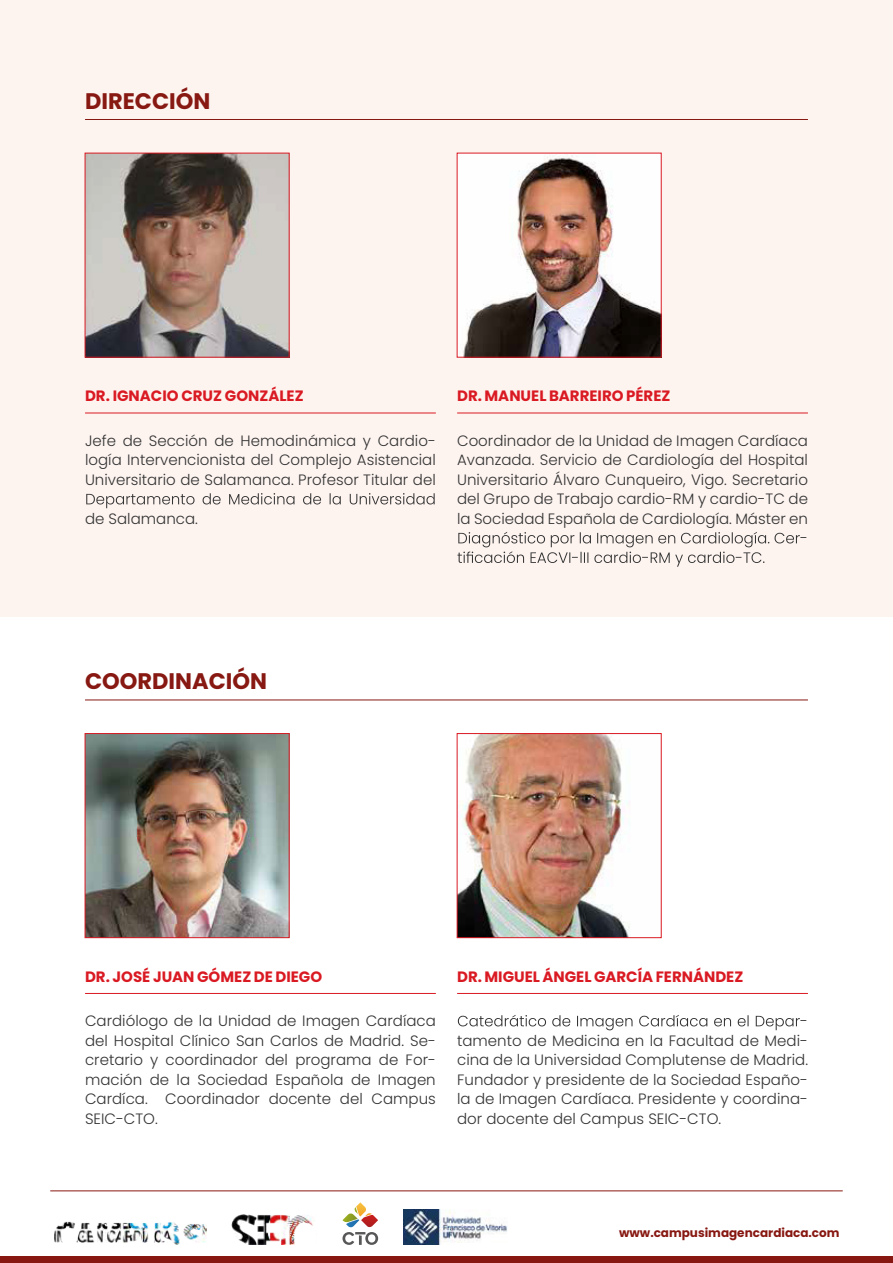
<style>
.page{position:relative;width:893px;height:1263px;background:#fff}
.page>*{position:absolute;margin:0;border:0;box-sizing:border-box;transform-origin:0 0}
.t1{font:700 22.5px "Poppins";color:#871812}
.t2{font:300 15px/19.5px "Poppins";color:#333;text-align:justify}
.t3{font:700 15px "Poppins";color:#da1a23}
.t4{font:700 12px "Poppins";color:#871811}
</style>
<div class="page">
<hr style="left:51px;top:1190px;width:791px;height:1px;background:#871811">
<div style="left:0;top:1257px;width:893px;height:6px;background:#871811"></div>
<img style="left:54px;top:1221px;width:152px;height:24px">
<img style="left:404px;top:1209px;width:104px;height:36px">
<svg style="left:342px;top:1202px;width:36px;height:43px"></svg>
<img style="left:232px;top:1215px;width:81px;height:30px">
<div style="left:0;top:0;width:893px;height:617px;background:#fdf4f0"></div>
<svg style="left:86px;top:493px;width:349px;height:15px"></svg>
<svg style="left:457px;top:532px;width:343px;height:35px"></svg>
<svg style="left:458px;top:1015px;width:342px;height:15px"></svg>
<hr style="left:85px;top:119px;width:723px;height:1px;background:#871812">
<hr style="left:85px;top:699px;width:723px;height:1px;background:#871812">
<hr style="left:85px;top:413px;width:351px;height:1px;background:#da1a23">
<hr style="left:85px;top:993px;width:351px;height:1px;background:#da1a23">
<hr style="left:457px;top:413px;width:351px;height:1px;background:#da1a23">
<hr style="left:457px;top:993px;width:351px;height:1px;background:#da1a23">
<img style="left:87px;top:155px;width:201px;height:201px">
<div style="left:85px;top:153px;width:205px;height:205px;border:1px solid #da1a23"></div>
<img style="left:87px;top:735px;width:201px;height:201px">
<div style="left:85px;top:733px;width:205px;height:205px;border:1px solid #da1a23"></div>
<img style="left:459px;top:155px;width:201px;height:201px">
<div style="left:457px;top:153px;width:205px;height:205px;border:1px solid #da1a23"></div>
<img style="left:459px;top:735px;width:171px;height:201px">
<div style="left:457px;top:733px;width:205px;height:205px;border:1px solid #da1a23"></div>
<h1 class="t1" style="left:85px;top:88px;width:127px">DIRECCIÓN</h1>
<p class="t3" style="left:85px;top:387px;width:220px">DR. IGNACIO CRUZ GONZÁLEZ</p>
<p class="t2" style="left:85px;top:431px;width:352px">Jefe de Sección de Hemodinámica y Cardio&shy;logía Intervencionista del Complejo Asistencial Universitario de Salamanca. Profesor Titular del</p>
<p class="t2" style="left:85px;top:509px;width:114px">de Salamanca.</p>
<p class="t3" style="left:457px;top:387px;width:215px">DR. MANUEL BARREIRO PÉREZ</p>
<p class="t2" style="left:457px;top:431px;width:352px;text-align:right">Coordinador de la Unidad de Imagen Cardíaca Avanzada. Servicio de Cardiología del Hospital Universitario Álvaro Cunqueiro, Vigo. Secretario del Grupo de Trabajo cardio-RM y cardio-TC de la Sociedad Española de Cardiología. Máster en -</p>
<h1 class="t1" style="left:85px;top:668px;width:184px">COORDINACIÓN</h1>
<p class="t3" style="left:85px;top:968px;width:239px">DR. JOSÉ JUAN GÓMEZ DE DIEGO</p>
<p class="t2" style="left:85px;top:1011px;width:352px">Cardiólogo de la Unidad de Imagen Cardíaca del Hospital Clínico San Carlos de Madrid. Se&shy;cretario y coordinador del programa de For&shy;mación de la Sociedad Española de Imagen Cardíca. Coordinador docente del Campus SEIC-CTO.</p>
<p class="t3" style="left:457px;top:968px;width:288px">DR. MIGUEL ÁNGEL GARCÍA FERNÁNDEZ</p>
<p class="t2" style="left:457px;top:1011px;width:352px;text-indent:343px">- tamento de Medicina en la Facultad de Medi&shy;cina de la Universidad Complutense de Madrid.<br>Fundador y presidente de la Sociedad Españo&shy;la de Imagen Cardíaca. Presidente y coordina&shy;dor docente del Campus SEIC-CTO.</p>
<p class="t4" style="left:619px;top:1226px;width:222px">www.campusimagencardiaca.com</p>
</div>
